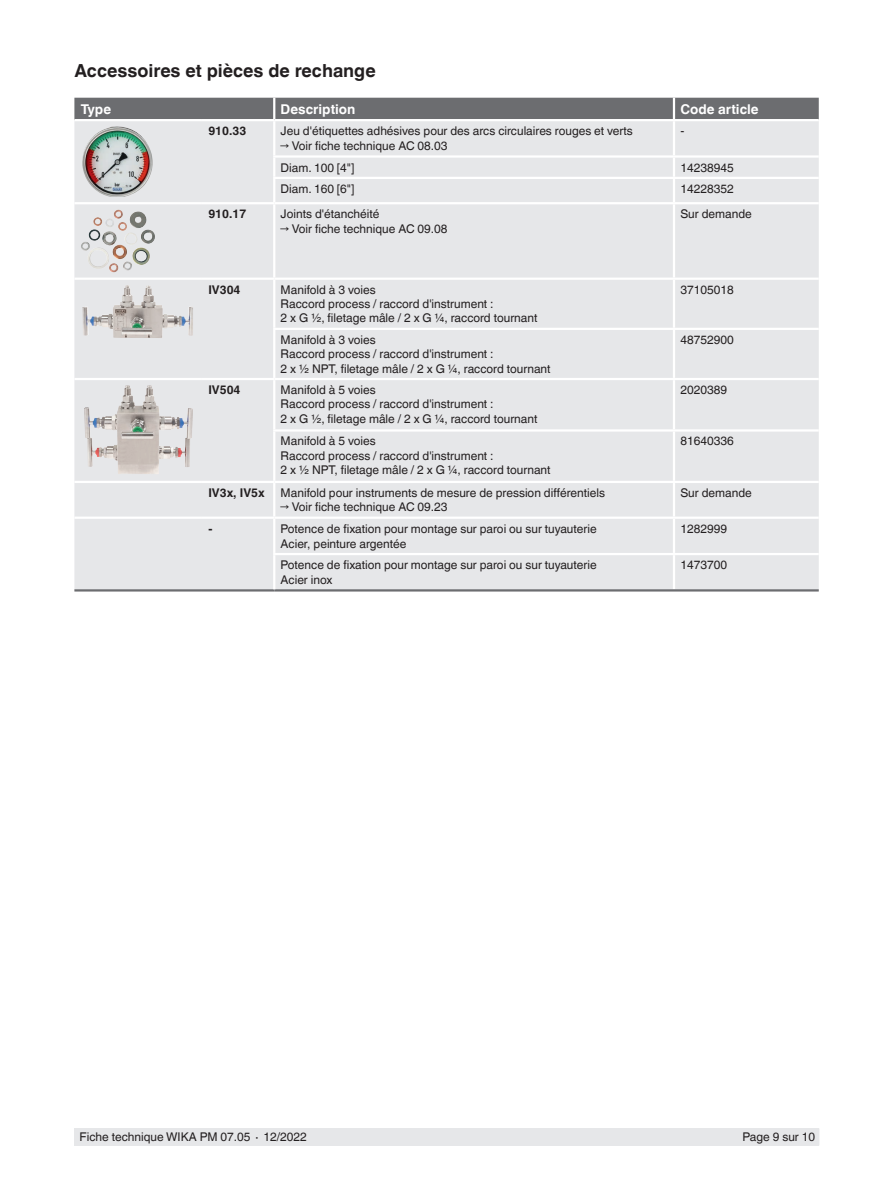
<style>
.page{position:relative;width:893px;height:1188px;background:#fff}
.page>*{position:absolute;margin:0;border:0;box-sizing:border-box;transform-origin:0 0}
.t1{font:700 18px "Helvetica World";color:#231f20}
.t2{font:700 13.5px "Helvetica World";color:#fff}
.t3{font:12px/14.4px "Helvetica World";color:#231f20}
.t4{font:700 12px "Helvetica World";color:#231f20}
</style>
<div class="page">
<div style="left:75px;top:1128px;width:744px;height:17px;background:#e6e7e9"></div>
<div style="left:74px;top:98px;width:745px;height:21px;background:#6c6d70"></div>
<div style="left:74px;top:121px;width:745px;height:468px;background:#e6e7e9"></div>
<hr style="left:74px;top:589px;width:128px;height:3px;background:#6c6d70">
<hr style="left:202px;top:589px;width:72px;height:3px;background:#6c6d70">
<hr style="left:673px;top:98px;width:2px;height:21px;background:#fff">
<hr style="left:673px;top:121px;width:2px;height:34px;background:#fff">
<svg style="left:673px;top:158px;width:2px;height:19px"></svg>
<hr style="left:273px;top:177px;width:401px;height:2px;background:#fff">
<hr style="left:674px;top:177px;width:145px;height:2px;background:#fff">
<hr style="left:673px;top:179px;width:2px;height:23px;background:#fff">
<hr style="left:274px;top:202px;width:400px;height:2px;background:#fff">
<hr style="left:273px;top:204px;width:2px;height:74px;background:#fff">
<hr style="left:674px;top:202px;width:145px;height:2px;background:#fff">
<hr style="left:673px;top:204px;width:2px;height:74px;background:#fff">
<hr style="left:274px;top:278px;width:400px;height:2px;background:#fff">
<hr style="left:674px;top:278px;width:145px;height:2px;background:#fff">
<hr style="left:673px;top:280px;width:2px;height:48px;background:#fff">
<hr style="left:273px;top:328px;width:401px;height:2px;background:#fff">
<hr style="left:674px;top:328px;width:145px;height:2px;background:#fff">
<hr style="left:673px;top:330px;width:2px;height:48px;background:#fff">
<hr style="left:274px;top:378px;width:400px;height:2px;background:#fff">
<hr style="left:674px;top:378px;width:145px;height:2px;background:#fff">
<hr style="left:673px;top:380px;width:2px;height:49px;background:#fff">
<hr style="left:273px;top:429px;width:401px;height:3px;background:#fff">
<hr style="left:674px;top:429px;width:145px;height:3px;background:#fff">
<hr style="left:673px;top:432px;width:2px;height:49px;background:#fff">
<hr style="left:274px;top:481px;width:400px;height:2px;background:#fff">
<hr style="left:674px;top:481px;width:145px;height:2px;background:#fff">
<hr style="left:673px;top:483px;width:2px;height:34px;background:#fff">
<hr style="left:274px;top:517px;width:400px;height:2px;background:#fff">
<hr style="left:674px;top:517px;width:145px;height:2px;background:#fff">
<hr style="left:673px;top:519px;width:2px;height:34px;background:#fff">
<hr style="left:273px;top:553px;width:401px;height:2px;background:#fff">
<hr style="left:674px;top:553px;width:145px;height:2px;background:#fff">
<hr style="left:673px;top:555px;width:2px;height:34px;background:#fff">
<hr style="left:74px;top:378px;width:128px;height:2px;background:#fff">
<hr style="left:74px;top:481px;width:128px;height:2px;background:#fff">
<hr style="left:202px;top:378px;width:72px;height:2px;background:#fff">
<hr style="left:273px;top:380px;width:2px;height:49px;background:#fff">
<hr style="left:273px;top:432px;width:2px;height:49px;background:#fff">
<hr style="left:202px;top:481px;width:72px;height:2px;background:#fff">
<hr style="left:273px;top:155px;width:401px;height:3px;background:#fff">
<hr style="left:674px;top:155px;width:145px;height:3px;background:#fff">
<hr style="left:274px;top:589px;width:400px;height:3px;background:#6c6d70">
<hr style="left:674px;top:589px;width:145px;height:3px;background:#6c6d70">
<hr style="left:273px;top:121px;width:2px;height:34px;background:#fff">
<svg style="left:273px;top:158px;width:2px;height:19px"></svg>
<hr style="left:273px;top:179px;width:2px;height:23px;background:#fff">
<hr style="left:74px;top:202px;width:128px;height:2px;background:#fff">
<hr style="left:202px;top:202px;width:72px;height:2px;background:#fff">
<hr style="left:273px;top:98px;width:2px;height:21px;background:#fff">
<hr style="left:202px;top:278px;width:72px;height:2px;background:#fff">
<hr style="left:273px;top:280px;width:2px;height:48px;background:#fff">
<hr style="left:273px;top:330px;width:2px;height:48px;background:#fff">
<hr style="left:74px;top:278px;width:128px;height:2px;background:#fff">
<hr style="left:273px;top:519px;width:2px;height:34px;background:#fff">
<hr style="left:273px;top:555px;width:2px;height:34px;background:#fff">
<hr style="left:74px;top:517px;width:128px;height:2px;background:#fff">
<hr style="left:273px;top:483px;width:2px;height:34px;background:#fff">
<hr style="left:202px;top:517px;width:72px;height:2px;background:#fff">
<img style="left:82px;top:127px;width:72px;height:70px">
<img style="left:81px;top:210px;width:74px;height:42px">
<img style="left:119px;top:285px;width:8px;height:20px">
<img style="left:117px;top:385px;width:11px;height:28px">
<h1 class="t1" style="left:74px;top:60px;width:303px">Accessoires et pièces de rechange</h1>
<p class="t2" style="left:81px;top:101px;width:32px">Type</p>
<p class="t2" style="left:281px;top:101px;width:76px">Description</p>
<p class="t2" style="left:680px;top:101px;width:80px">Code article</p>
<p class="t4" style="left:208px;top:124px;width:39px">910.33</p>
<p class="t3" style="left:281px;top:124px;width:354px">Jeu d'étiquettes adhésives pour des arcs circulaires rouges et verts</p>
<p class="t3" style="left:281px;top:139px;width:168px">→ Voir fiche technique AC 08.03</p>
<p class="t3" style="left:680px;top:124px;width:5px">-</p>
<p class="t3" style="left:281px;top:160px;width:75px">Diam. 100 [4"]</p>
<p class="t3" style="left:680px;top:160px;width:55px">14238945</p>
<p class="t3" style="left:281px;top:182px;width:75px">Diam. 160 [6"]</p>
<p class="t3" style="left:680px;top:182px;width:55px">14228352</p>
<p class="t4" style="left:208px;top:207px;width:39px">910.17</p>
<p class="t3" style="left:281px;top:207px;width:100px">Joints d'étanchéité</p>
<p class="t3" style="left:281px;top:222px;width:168px">→ Voir fiche technique AC 09.08</p>
<p class="t3" style="left:680px;top:207px;width:73px">Sur demande</p>
<p class="t4" style="left:208px;top:283px;width:34px">IV304</p>
<p class="t3" style="left:281px;top:282px;width:258px">Manifold à 3 voies<br>Raccord process / raccord d'instrument :<br>2 x G ½, filetage mâle / 2 x G ¼, raccord tournant</p>
<p class="t3" style="left:680px;top:282px;width:55px">37105018</p>
<p class="t3" style="left:281px;top:333px;width:271px">Manifold à 3 voies<br>Raccord process / raccord d'instrument :<br>2 x ½ NPT, filetage mâle / 2 x G ¼, raccord tournant</p>
<p class="t3" style="left:680px;top:333px;width:55px">48752900</p>
<p class="t4" style="left:208px;top:383px;width:34px">IV504</p>
<p class="t3" style="left:281px;top:383px;width:258px">Manifold à 5 voies<br>Raccord process / raccord d'instrument :<br>2 x G ½, filetage mâle / 2 x G ¼, raccord tournant</p>
<p class="t3" style="left:680px;top:383px;width:48px">2020389</p>
<p class="t3" style="left:281px;top:434px;width:271px">Manifold à 5 voies<br>Raccord process / raccord d'instrument :<br>2 x ½ NPT, filetage mâle / 2 x G ¼, raccord tournant</p>
<p class="t3" style="left:680px;top:434px;width:55px">81640336</p>
<p class="t4" style="left:208px;top:486px;width:58px">IV3x, IV5x</p>
<p class="t3" style="left:281px;top:486px;width:326px">Manifold pour instruments de mesure de pression différentiels</p>
<p class="t3" style="left:281px;top:500px;width:168px">→ Voir fiche technique AC 09.23</p>
<p class="t3" style="left:680px;top:486px;width:73px">Sur demande</p>
<p class="t4" style="left:208px;top:522px;width:5px">-</p>
<p class="t3" style="left:281px;top:521px;width:318px;line-height:15px">Potence de fixation pour montage sur paroi ou sur tuyauterie<br>Acier, peinture argentée</p>
<p class="t3" style="left:680px;top:521px;width:48px">1282999</p>
<p class="t3" style="left:281px;top:557px;width:318px;line-height:15px">Potence de fixation pour montage sur paroi ou sur tuyauterie<br>Acier inox</p>
<p class="t3" style="left:680px;top:558px;width:48px">1473700</p>
<p class="t3" style="left:80px;top:1130px;width:229px">Fiche technique WIKA PM 07.05 ∙ 12/2022</p>
<p class="t3" style="left:743px;top:1130px;width:74px">Page 9 sur 10</p>
</div>
